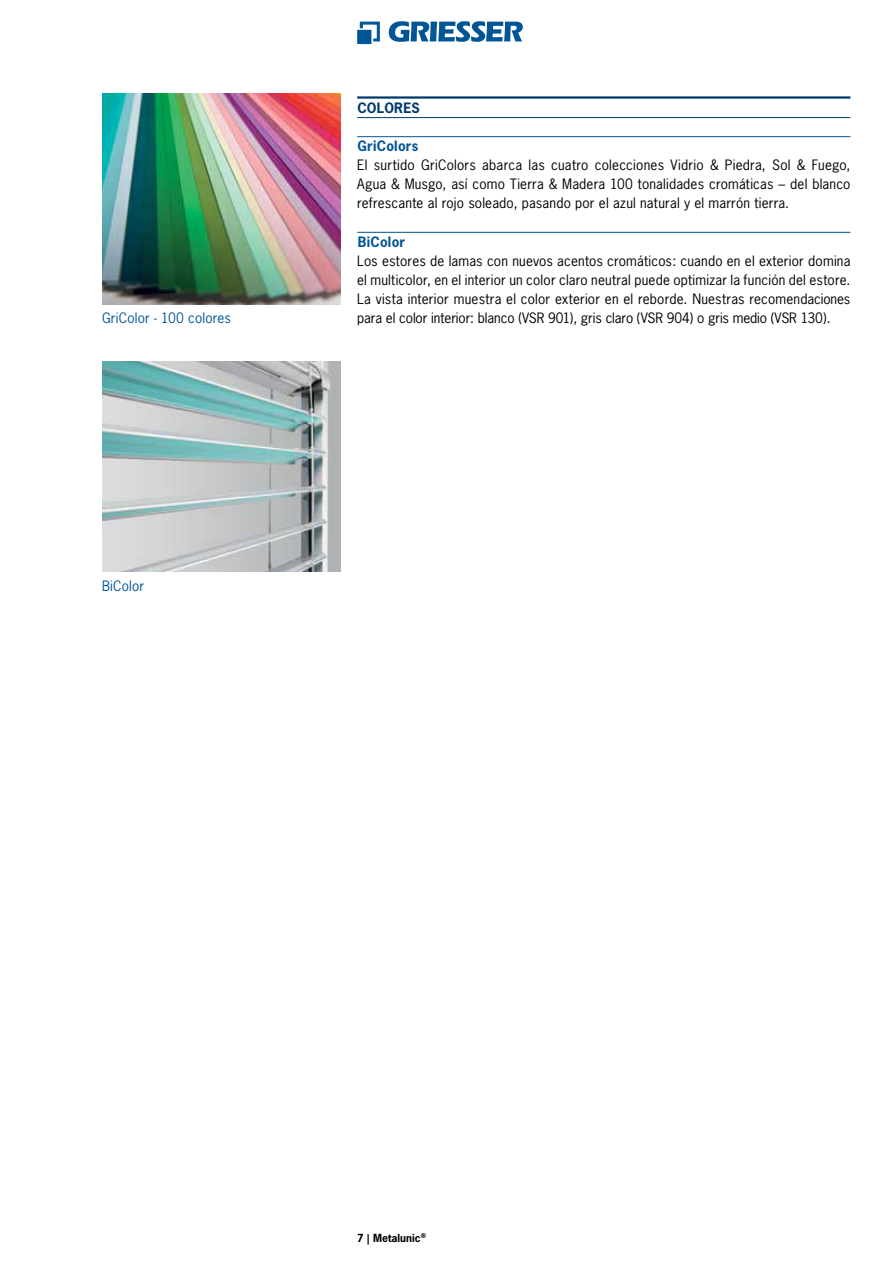
<style>
.page{position:relative;width:893px;height:1263px;background:#fff}
.page>*{position:absolute;margin:0;border:0;box-sizing:border-box;transform-origin:0 0}
.t1{font:13.5px/19.2px "News Gothic";letter-spacing:.005em;color:#000;text-align:justify}
.t2{font:13.5px "News Gothic";letter-spacing:.015em;color:#005596}
.t3{font:700 13.5px "News Gothic";letter-spacing:.02em;color:#005596}
.t4{font:700 13.5px "News Gothic";letter-spacing:.015em;color:#003a6d}
.t5{font:700 10.5px "News Gothic";color:#000}
</style>
<div class="page">
<svg style="left:357px;top:22px;width:23px;height:22px"></svg>
<svg style="left:389px;top:21px;width:134px;height:21px"></svg>
<img style="left:102px;top:94px;width:238px;height:210px">
<img style="left:102px;top:361px;width:238px;height:211px">
<hr style="left:357px;top:96px;width:493px;height:3px;background:#003a6d">
<hr style="left:357px;top:117px;width:493px;height:1px;background:#003a6d">
<hr style="left:357px;top:136px;width:493px;height:1px;background:#005596">
<hr style="left:357px;top:232px;width:493px;height:1px;background:#005596">
<p class="t4" style="left:358px;top:99px;width:64px">Colores</p>
<p class="t3" style="left:358px;top:137px;width:62px">GriColors</p>
<p class="t1" style="left:357px;top:155px;width:495px">El surtido GriColors abarca las cuatro colecciones Vidrio &amp; Piedra, Sol &amp; Fuego, Agua &amp; Musgo, así como Tierra &amp; Madera 100 tonalidades cromáticas – del blanco refrescante al rojo soleado, pasando por el azul natural y el marrón tierra.</p>
<p class="t3" style="left:358px;top:233px;width:49px">BiColor</p>
<p class="t1" style="left:357px;top:251px;width:495px">Los estores de lamas con nuevos acentos cromáticos: cuando en el exterior domina el multicolor, en el interior un color claro neutral puede optimizar la función del estore.<br>La vista interior muestra el color exterior en el reborde. Nuestras recomendaciones</p>
<p class="t2" style="left:102px;top:309px;width:131px">GriColor - 100 colores</p>
<p class="t1" style="left:357px;top:308px;width:475px">para el color interior: blanco (VSR 901), gris claro (VSR 904) o gris medio (VSR 130).</p>
<p class="t2" style="left:102px;top:577px;width:44px">BiColor</p>
<p class="t5" style="left:357px;top:1231px;width:70px">7 | Metalunic<sup>®</sup></p>
</div>
